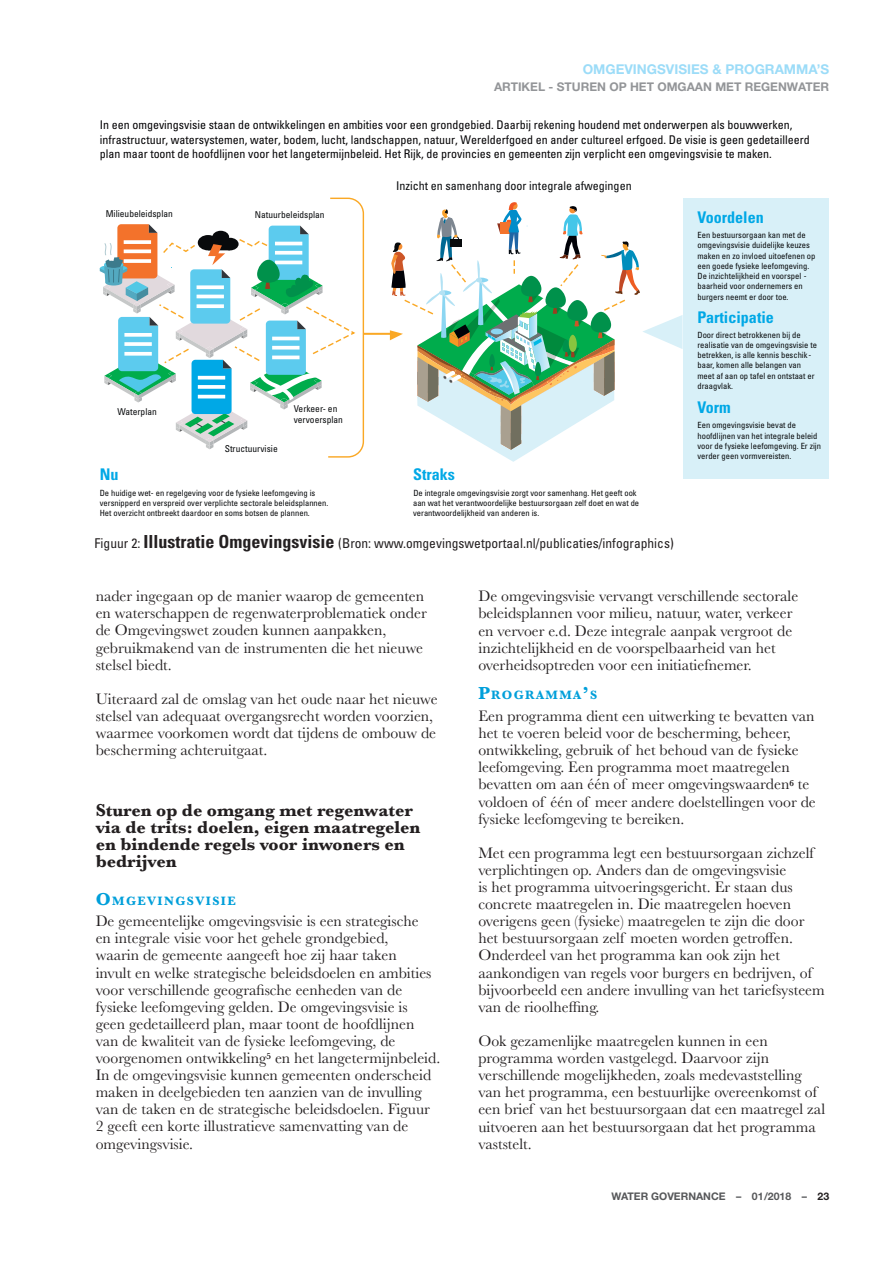
<style>
.page{position:relative;width:893px;height:1263px;background:#fff}
.page>*{position:absolute;margin:0;border:0;box-sizing:border-box;transform-origin:0 0}
.t1{font:700 18px/17.1px "Baskerville";color:#231f20}
.t2{font:700 condensed 16.05px "Univers";color:#00a8e6}
.t3{font:15.75px/17.1px "Baskerville";color:#231f20}
.t4{font:condensed 13.5px "Univers";color:#231f20}
.t5{font:700 13.5px "Helvetica Neue";color:#9cdcf8}
.t6{font:700 12.6px "Baskerville";letter-spacing:.115em;color:#009fda}
.t7{font:condensed 12px/14.4px "Univers";color:#030204}
.t8{font:condensed 12px "Univers";color:#080a0c}
.t9{font:700 12px "Helvetica Neue";color:#939598}
.t10{font:700 10.5px "Helvetica Neue";color:#57585a}
.t11{font:condensed 9.45px/11.4px "Univers";color:#080a0c}
.t12{font:condensed 8.55px/10.2px "Univers";color:#080a0c}
.s1{font-weight:700;font-size:18px}
.s2{font-size:18px}
.s3{color:#231f20}
</style>
<div class="page">
<hr style="left:363px;top:333px;width:29px;height:2px;background:#faa825">
<div style="left:682px;top:198px;width:146px;height:281px;background:#d8f0f8"></div>
<svg style="left:100px;top:197px;width:265px;height:261px"></svg>
<svg style="left:390px;top:202px;width:292px;height:260px"></svg>
<p class="t5" style="left:583px;top:61px;width:248px">OMGEVINGSVISIES &amp; PROGRAMMA’S</p>
<p class="t9" style="left:494px;top:80px;width:337px">ARTIKEL - STUREN OP HET OMGAAN MET REGENWATER</p>
<p class="t7" style="left:100px;top:118px;width:712px">In een omgevingsvisie staan de ontwikkelingen en ambities voor een grondgebied. Daarbij rekening houdend met onderwerpen als bouwwerken, infrastructuur, watersystemen, water, bodem, lucht, landschappen, natuur, Werelderfgoed en ander cultureel erfgoed. De visie is geen gedetailleerd plan maar toont de hoofdlijnen voor het langetermijnbeleid. Het Rijk, de provincies en gemeenten zijn verplicht een omgevingsvisie te maken.</p>
<p class="t11" style="left:106px;top:208px;width:69px">Milieubeleidsplan</p>
<p class="t11" style="left:255px;top:209px;width:71px">Natuurbeleidsplan</p>
<p class="t8" style="left:396px;top:178px;width:237px">Inzicht en samenhang door integrale afwegingen</p>
<p class="t11" style="left:117px;top:406px;width:41px">Waterplan</p>
<p class="t11" style="left:225px;top:443px;width:54px">Structuurvisie</p>
<p class="t11" style="left:294px;top:402px;width:51px">Verkeer- en vervoersplan</p>
<p class="t2" style="left:100px;top:465px;width:20px">Nu</p>
<p class="t12" style="left:100px;top:487px;width:230px">De huidige wet- en regelgeving voor de fysieke leefomgeving is versnipperd en verspreid over verplichte sectorale beleidsplannen.<br>Het overzicht ontbreekt daardoor en soms botsen de plannen.</p>
<p class="t2" style="left:413px;top:465px;width:43px">Straks</p>
<p class="t12" style="left:413px;top:497px;width:228px">aan wat het verantwoordelijke bestuursorgaan zelf doet en wat de verantwoordelijkheid van anderen is.</p>
<p class="t12" style="left:413px;top:488px;width:225px">De integrale omgevingsvisie zorgt voor samenhang. Het geeft ook</p>
<p class="t4" style="left:95px;top:535px;width:581px">Figuur 2: <span class="s1">Illustratie Omgevingsvisie</span> (Bron: www.omgevingswetportaal.nl/publicaties/infographics)</p>
<p class="t2" style="left:697px;top:207px;width:68px">Voordelen</p>
<p class="t12" style="left:697px;top:230px;width:119px">Een bestuursorgaan kan met de omgevingsvisie duidelijke keuzes maken en zo invloed uitoefenen op een goede fysieke leefomgeving.<br>De inzichtelijkheid en voorspel - baarheid voor ondernemers en burgers neemt er door toe.</p>
<p class="t2" style="left:697px;top:307px;width:78px">Participatie</p>
<p class="t12" style="left:697px;top:329px;width:121px">Door direct betrokkenen bij de realisatie van de omgevingsvisie te betrekken, is alle kennis beschik&shy;baar, komen alle belangen van meet af aan op tafel en ontstaat er draagvlak.</p>
<p class="t2" style="left:697px;top:398px;width:35px">Vorm</p>
<p class="t12" style="left:697px;top:420px;width:125px">Een omgevingsvisie bevat de hoofdlijnen van het integrale beleid voor de fysieke leefomgeving. Er zijn verder geen vormvereisten.</p>
<p class="t3" style="left:96px;top:588px;width:333px">nader ingegaan op de manier waarop de gemeenten en waterschappen de regenwaterproblematiek onder de Omgevingswet zouden kunnen aanpakken, gebruikmakend van de instrumenten die het nieuwe stelsel biedt.</p>
<p class="t3" style="left:96px;top:690px;width:343px">Uiteraard zal de omslag van het oude naar het nieuwe stelsel van adequaat overgangsrecht worden voorzien, waarmee voorkomen wordt dat tijdens de ombouw de bescherming achteruitgaat.</p>
<p class="t1" style="left:96px;top:802px;width:326px">Sturen op de omgang met regenwater via de trits: doelen, eigen maatregelen en bindende regels voor inwoners en bedrijven</p>
<p class="t6" style="left:96px;top:892px;width:142px"><span class="s2">O</span>MGEVINGSVISIE</p>
<p class="t3" style="left:96px;top:913px;width:346px">De gemeentelijke omgevingsvisie is een strategische<br>en integrale visie voor het gehele grondgebied,<br>waarin de gemeente aangeeft hoe zij haar taken<br>invult en welke strategische beleidsdoelen en ambities voor verschillende geografische eenheden van de fysieke leefomgeving gelden. De omgevingsvisie is geen gedetailleerd plan, maar toont de hoofdlijnen van de kwaliteit van de fysieke leefomgeving, de voorgenomen ontwikkeling<sup>5</sup> en het langetermijnbeleid.<br>In de omgevingsvisie kunnen gemeenten onderscheid maken in deelgebieden ten aanzien van de invulling van de taken en de strategische beleidsdoelen. Figuur 2 geeft een korte illustratieve samenvatting van de omgevingsvisie.</p>
<p class="t3" style="left:478px;top:588px;width:321px">De omgevingsvisie vervangt verschillende sectorale beleidsplannen voor milieu, natuur, water, verkeer en vervoer e.d. Deze integrale aanpak vergroot de inzichtelijkheid en de voorspelbaarheid van het overheidsoptreden voor een initiatiefnemer.</p>
<p class="t6" style="left:478px;top:686px;width:120px"><span class="s2">P</span>ROGRAMMA<span class="s2">’</span>S</p>
<p class="t3" style="left:478px;top:707px;width:339px">Een programma dient een uitwerking te bevatten van het te voeren beleid voor de bescherming, beheer, ontwikkeling, gebruik of het behoud van de fysieke leefomgeving. Een programma moet maatregelen bevatten om aan één of meer omgevingswaarden<sup>6</sup> te voldoen of één of meer andere doelstellingen voor de fysieke leefomgeving te bereiken.</p>
<p class="t3" style="left:478px;top:844px;width:348px">Met een programma legt een bestuursorgaan zichzelf verplichtingen op. Anders dan de omgevingsvisie<br>is het programma uitvoeringsgericht. Er staan dus concrete maatregelen in. Die maatregelen hoeven overigens geen (fysieke) maatregelen te zijn die door het bestuursorgaan zelf moeten worden getroffen.<br>Onderdeel van het programma kan ook zijn het aankondigen van regels voor burgers en bedrijven, of bijvoorbeeld een andere invulling van het tariefsysteem van de rioolheffing.</p>
<p class="t3" style="left:478px;top:1032px;width:348px">Ook gezamenlijke maatregelen kunnen in een programma worden vastgelegd. Daarvoor zijn verschillende mogelijkheden, zoals medevaststelling van het programma, een bestuurlijke overeenkomst of een brief van het bestuursorgaan dat een maatregel zal uitvoeren aan het bestuursorgaan dat het programma vaststelt.</p>
<p class="t10" style="left:611px;top:1189px;width:219px">WATER GOVERNANCE – 01/2018 – <span class="s3">23</span></p>
</div>
